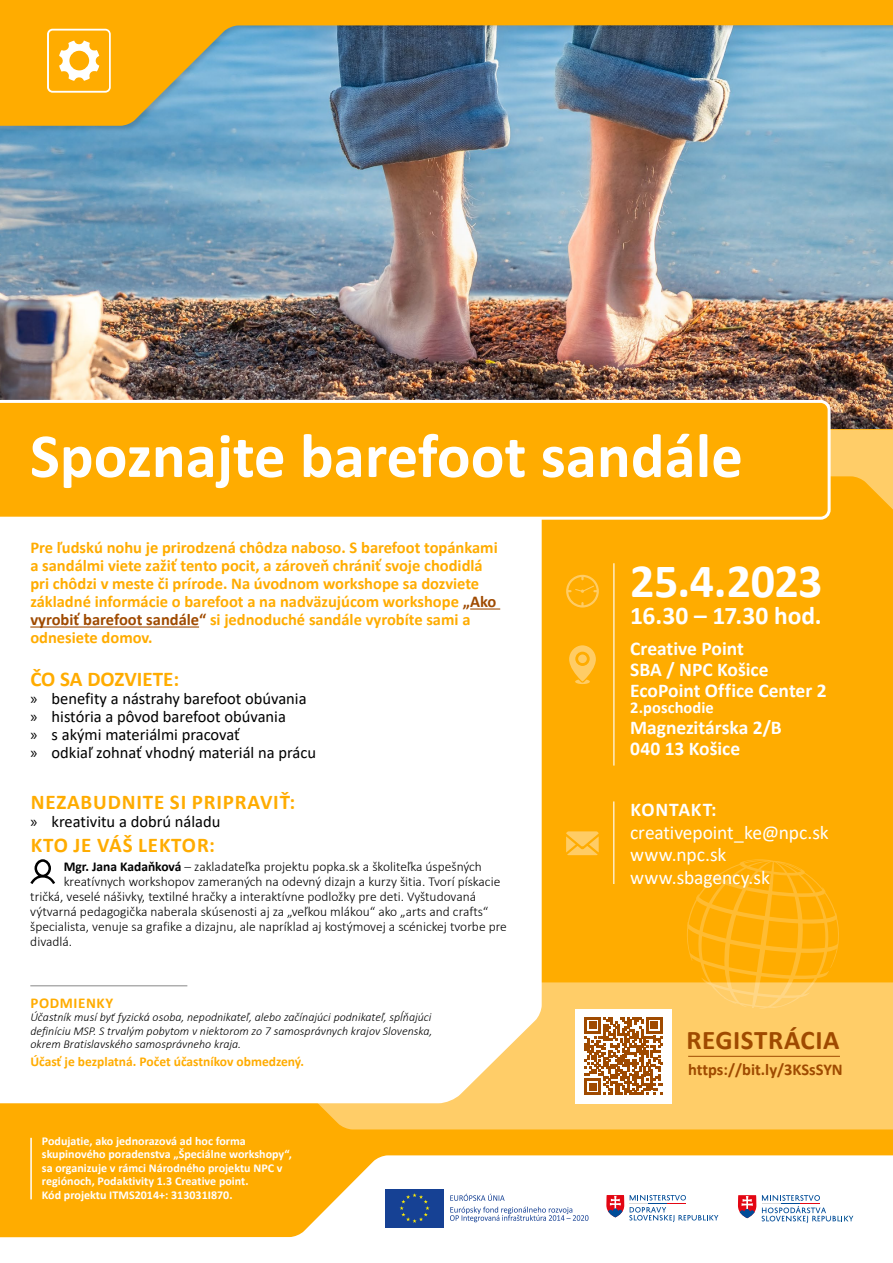
<style>
.page{position:relative;width:893px;height:1263px;background:#fff}
.page>*{position:absolute;margin:0;border:0;box-sizing:border-box;transform-origin:0 0}
.t1{font:700 63px "Calibri";color:#fff}
.t2{font:700 48px "Calibri";letter-spacing:-.01em;color:#fff}
.t3{font:700 27px "Calibri";letter-spacing:.02em;color:#9f4a00}
.t4{font:700 25.5px "Calibri";color:#fff}
.t5{font:700 21px "Calibri";letter-spacing:.04em;color:#ffac00}
.t6{font:700 21px "Calibri";color:#ffac00}
.t7{font:700 19.5px/21px "Calibri";color:#fff}
.t8{font:19.5px/22.5px "Calibri";letter-spacing:-.01em;color:#fff}
.t9{font:700 19.5px "Calibri";letter-spacing:.04em;color:#fff}
.t10{font:700 16.5px/18px "Calibri";color:#ffac00}
.t11{font:16.5px/18px "Calibri";color:#000}
.t12{font:700 16.5px "Calibri";color:#9f4a00}
.t13{font:700 16.5px "Calibri";letter-spacing:.005em;color:#fff}
.t14{font:700 15px "Calibri";letter-spacing:.04em;color:#ffac00}
.t15{font:300 13.5px "Calibri";color:#000}
.t16{font:700 13.5px "Calibri";color:#ffac00}
.t17{font:700 12px/13.5px "Calibri";color:#fff}
.t18{font:italic 300 12px/13.5px "Calibri";color:#000;text-align:justify}
.s1{color:#9f4a00}
.s2{font-family:"Myriad Pro"}
.s3{font-weight:700}
</style>
<div class="page">
<img style="left:0;top:133px;width:893px;height:297px">
<div style="left:0;top:430px;width:893px;height:833px;background:#ffac00"></div>
<svg style="left:0;top:1155px;width:893px;height:108px;fill:#fff"></svg>
<svg style="left:0;top:982px;width:893px;height:147px;fill:#ffcd68"></svg>
<div style="left:0;top:0;width:893px;height:133px;background:#000;opacity:.16"></div>
<svg style="left:0;top:0;width:893px;height:126px;background:#9b9972"></svg>
<hr style="left:30px;top:1138px;width:2px;height:61px;background:#fff">
<div style="left:0;top:520px;width:542px;height:583px;background:#fff"></div>
<svg style="left:0;top:400px;width:831px;height:120px"></svg>
<svg style="left:686px;top:859px;width:153px;height:150px"></svg>
<svg style="left:566px;top:831px;width:33px;height:24px"></svg>
<hr style="left:613px;top:801px;width:1px;height:83px;background:#fff">
<hr style="left:470px;top:608px;width:30px;height:1px;background:#9f4a00">
<hr style="left:30px;top:626px;width:169px;height:1px;background:#9f4a00">
<svg style="left:30px;top:859px;width:25px;height:25px"></svg>
<hr style="left:30px;top:985px;width:157px;height:1px;background:#878787">
<hr style="left:688px;top:1056px;width:152px;height:1px;background:#9f4a00">
<div style="left:575px;top:1009px;width:97px;height:94px;background:#fff"></div>
<svg style="left:585px;top:1017px;width:78px;height:78px"></svg>
<svg style="left:566px;top:430px;width:327px;height:177px"></svg>
<svg style="left:569px;top:645px;width:27px;height:39px"></svg>
<hr style="left:613px;top:563px;width:1px;height:202px;background:#fff">
<svg style="left:47px;top:29px;width:64px;height:64px"></svg>
<svg style="left:450px;top:1194px;width:55px;height:7px"></svg>
<svg style="left:450px;top:1207px;width:138px;height:15px;background:#cfd8e8"></svg>
<div style="left:385px;top:1189px;width:58px;height:38px;background:#164194"></div>
<svg style="left:400px;top:1193px;width:29px;height:30px"></svg>
<svg style="left:762px;top:1195px;width:91px;height:28px;background:#d2ddea"></svg>
<svg style="left:738px;top:1195px;width:18px;height:23px"></svg>
<svg style="left:606px;top:1195px;width:112px;height:27px;background:#d7d1dd"></svg>
<h1 class="t1" style="left:30px;top:411px;width:714px">Spoznajte barefoot sandále</h1>
<p class="t10" style="left:30px;top:538px;width:469px">Pre ľudskú nohu je prirodzená chôdza naboso. S barefoot topánkami a sandálmi viete zažiť tento pocit, a zároveň chrániť svoje chodidlá pri chôdzi v meste či prírode. Na úvodnom workshope sa dozviete základné informácie o barefoot a na nadväzujúcom workshope <span class="s1">„Ako vyrobiť barefoot sandále“</span> si jednoduché sandále vyrobíte sami a odnesiete domov.</p>
<h3 class="t6" style="left:30px;top:664px;width:150px">ČO SA DOZVIETE:</h3>
<p class="t11" style="left:30px;top:689px;width:287px"><span class="s2">»</span> benefity a nástrahy barefoot obúvania <span class="s2">»</span> história a pôvod barefoot obúvania<br><span class="s2">»</span> s akými materiálmi pracovať<br><span class="s2">»</span> odkiaľ zohnať vhodný materiál na prácu</p>
<h3 class="t5" style="left:31px;top:787px;width:266px">NEZABUDNITE SI PRIPRAVIŤ:</h3>
<p class="t11" style="left:30px;top:812px;width:192px"><span class="s2">»</span> kreativitu a dobrú náladu</p>
<h3 class="t5" style="left:31px;top:830px;width:186px">KTO JE VÁŠ LEKTOR:</h3>
<p class="t15" style="left:64px;top:858px;width:420px"><span class="s3">Mgr. Jana Kadaňková</span> – zakladateľka projektu popka.sk a školiteľka úspešných</p>
<p class="t15" style="left:64px;top:873px;width:438px">kreatívnych workshopov zameraných na odevný dizajn a kurzy šitia. Tvorí pískacie</p>
<p class="t15" style="left:30px;top:888px;width:447px">tričká, veselé nášivky, textilné hračky a interaktívne podložky pre deti. Vyštudovaná</p>
<p class="t15" style="left:30px;top:903px;width:460px">výtvarná pedagogička naberala skúsenosti aj za „veľkou mlákou“ ako „arts and crafts“</p>
<p class="t15" style="left:30px;top:918px;width:478px">špecialista, venuje sa grafike a dizajnu, ale napríklad aj kostýmovej a scénickej tvorbe pre</p>
<p class="t15" style="left:30px;top:933px;width:43px">divadlá.</p>
<p class="t14" style="left:31px;top:992px;width:84px">PODMIENKY</p>
<p class="t18" style="left:30px;top:1010px;width:404px">Účastník musí byť fyzická osoba, nepodnikateľ, alebo začínajúci podnikateľ, spĺňajúci definíciu MSP. S trvalým pobytom v niektorom zo 7 samosprávnych krajov Slovenska, okrem Bratislavského samosprávneho kraja.</p>
<p class="t16" style="left:30px;top:1052px;width:275px">Účasť je bezplatná. Počet účastníkov obmedzený.</p>
<p class="t17" style="left:42px;top:1134px;width:251px">Podujatie, ako jednorazová ad hoc forma skupinového poradenstva „Špeciálne workshopy“, sa organizuje v rámci Národného projektu NPC v regiónoch, Podaktivity 1.3 Creative point.<br>Kód projektu ITMS2014+: 313031I870.</p>
<h2 class="t2" style="left:630px;top:547px;width:194px">25.4.2023</h2>
<h3 class="t4" style="left:630px;top:598px;width:193px">16.30 – 17.30 hod.</h3>
<h3 class="t7" style="left:630px;top:637px;width:198px">Creative Point<br>SBA / NPC Košice<br>EcoPoint Office Center 2</h3>
<p class="t13" style="left:630px;top:696px;width:85px">2.poschodie</p>
<h3 class="t7" style="left:630px;top:717px;width:153px">Magnezitárska 2/B<br>040 13 Košice</h3>
<h3 class="t9" style="left:630px;top:796px;width:88px">KONTAKT:</h3>
<h3 class="t8" style="left:630px;top:820px;width:200px">creativepoint_ke@npc.sk www.npc.sk www.sbagency.sk</h3>
<h3 class="t3" style="left:687px;top:1020px;width:154px">REGISTRÁCIA</h3>
<p class="t12" style="left:688px;top:1058px;width:156px">https://bit.ly/3KSsSYN</p>
</div>
